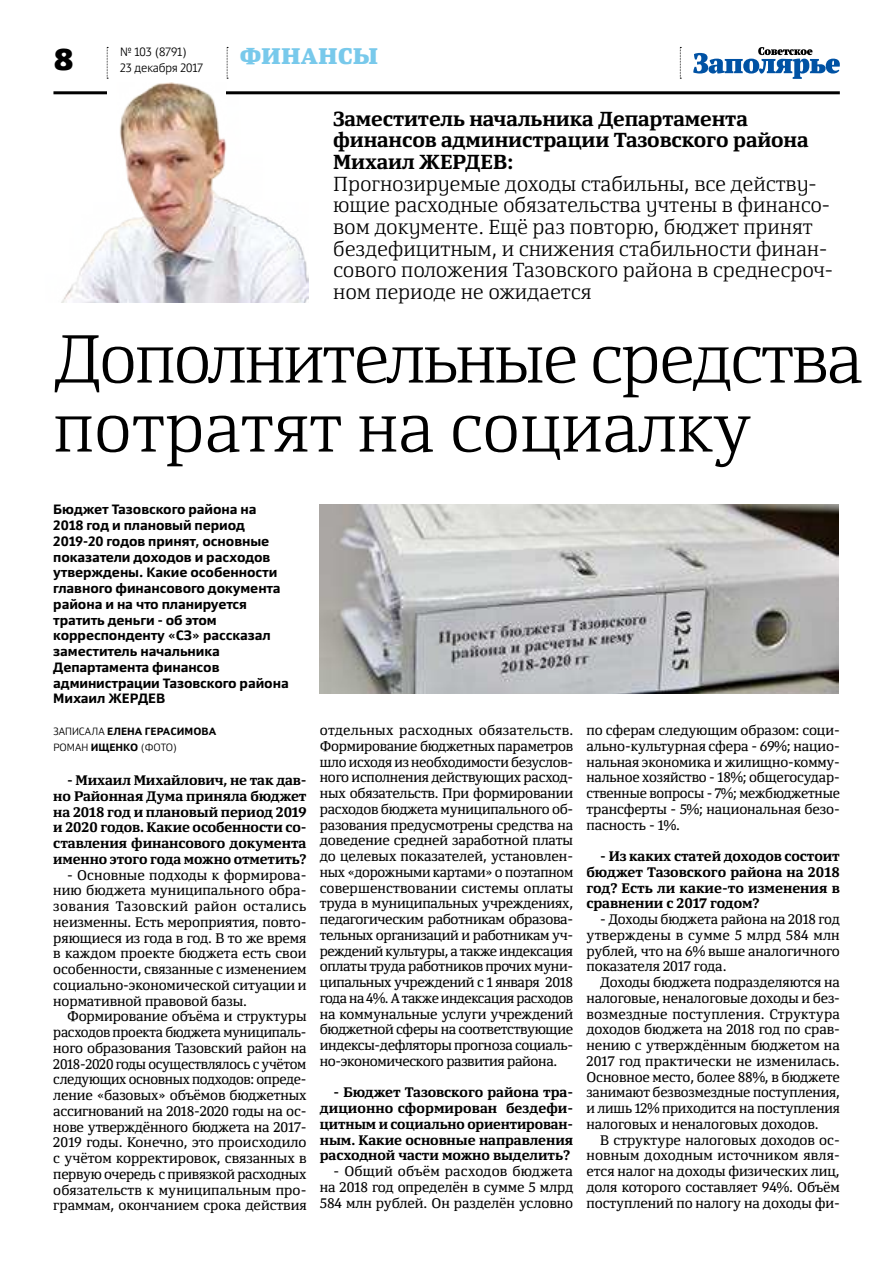
<style>
.page{position:relative;width:893px;height:1263px;background:#fff}
.page>*{position:absolute;margin:0;border:0;box-sizing:border-box;transform-origin:0 0}
.t1{font:300 67.5px/69px "Yefimov Serif";letter-spacing:-.035em;color:#000}
.t2{font:900 30px "Yefimov Sans";color:#000}
.t3{font:900 22.5px "Yefimov Serif";letter-spacing:.005em;color:#78c9eb}
.t4{font:300 20.25px/21.6px "Yefimov Serif";letter-spacing:-.005em;color:#000}
.t5{font:700 20.25px/21.6px "Yefimov Serif";letter-spacing:-.005em;color:#000}
.t6{font:13.8px/15.8px "Yefimov Serif";letter-spacing:-.005em;color:#000;text-align:justify}
.t7{font:700 13.8px/15.8px "Yefimov Serif";letter-spacing:-.005em;color:#000;text-align:justify}
.t8{font:700 13.5px/15.8px "Yefimov Sans";letter-spacing:-.005em;color:#000}
.t9{font:300 12px/15.8px "Yefimov Sans";letter-spacing:-.005em;color:#000}
.t10{font:700 10.5px/15.8px "Yefimov Sans";letter-spacing:.005em;color:#000}
.s1{font-weight:300}
</style>
<div class="page">
<svg style="left:107px;top:47px;width:1px;height:32px"></svg>
<svg style="left:680px;top:47px;width:1px;height:32px"></svg>
<svg style="left:227px;top:47px;width:1px;height:32px"></svg>
<hr style="left:53px;top:91px;width:787px;height:3px;background:#000">
<svg style="left:693px;top:47px;width:147px;height:32px"></svg>
<img style="left:320px;top:504px;width:518px;height:189px">
<img style="left:53px;top:83px;width:256px;height:220px">
<h2 class="t2" style="left:53px;top:47px;width:22px">8</h2>
<p class="t9" style="left:120px;top:45px;width:84px">№ 103 (8791)<br>23 декабря 2017</p>
<h3 class="t3" style="left:240px;top:44px;width:140px">ФИНАНСЫ</h3>
<h3 class="t5" style="left:333px;top:110px;width:477px">Заместитель начальника Департамента финансов администрации Тазовского района<br>Михаил ЖЕРДЕВ:</h3>
<p class="t4" style="left:333px;top:175px;width:501px">Прогнозируемые доходы стабильны, все действу&shy;ющие расходные обязательства учтены в финансо&shy;вом документе. Ещё раз повторю, бюджет принят бездефицитным, и снижения стабильности финан&shy;сового положения Тазовского района в среднесроч&shy;ном периоде не ожидается</p>
<h1 class="t1" style="left:53px;top:330px;width:811px">Дополнительные средства потратят на социалку</h1>
<p class="t8" style="left:53px;top:502px;width:237px">Бюджет Тазовского района на<br>2018 год и плановый период<br>2019-20 годов принят, основные показатели доходов и расходов утверждены. Какие особенности главного финансового документа района и на что планируется тратить деньги - об этом корреспонденту «СЗ» рассказал заместитель начальника<br>Департамента финансов администрации Тазовского района<br>Михаил ЖЕРДЕВ</p>
<p class="t10" style="left:53px;top:723px;width:165px"><span class="s1">ЗАПИСАЛА</span> ЕЛЕНА ГЕРАСИМОВА<br><span class="s1">РОМАН</span> ИЩЕНКО <span class="s1">(ФОТО)</span></p>
<p class="t7" style="left:53px;top:773px;width:255px;text-indent:14px">- Михаил Михайлович, не так дав&shy;но Районная Дума приняла бюджет на 2018 год и плановый период 2019 и 2020 годов. Какие особенности со&shy;ставления финансового документа именно этого года можно отметить?</p>
<p class="t6" style="left:53px;top:868px;width:255px;text-indent:14px">- Основные подходы к формирова&shy;нию бюджета муниципального обра&shy;зования Тазовский район остались неизменны. Есть мероприятия, повто&shy;ряющиеся из года в год. В то же время в каждом проекте бюджета есть свои особенности, связанные с изменением социально-экономической ситуации и нормативной правовой базы.</p>
<p class="t6" style="left:53px;top:1010px;width:255px;text-indent:14px">Формирование объёма и структуры расходов проекта бюджета муниципаль&shy;ного образования Тазовский район на 2018-2020 годы осуществлялось с учётом следующих основных подходов: опреде&shy;ление «базовых» объёмов бюджетных ассигнований на 2018-2020 годы на ос&shy;нове утверждённого бюджета на 2017- 2019 годы. Конечно, это происходило с учётом корректировок, связанных в первую очередь с привязкой расходных обязательств к муниципальным про&shy;граммам, окончанием срока действия</p>
<p class="t6" style="left:320px;top:723px;width:255px">отдельных расходных обязательств.<br>Формирование бюджетных параметров шло исходя из необходимости безуслов&shy;ного исполнения действующих расход&shy;ных обязательств. При формировании расходов бюджета муниципального об&shy;разования предусмотрены средства на доведение средней заработной платы до целевых показателей, установлен&shy;ных «дорожными картами» о поэтапном совершенствовании системы оплаты труда в муниципальных учреждениях, педагогическим работникам образова&shy;тельных организаций и работникам уч&shy;реждений культуры, а также индексация оплаты труда работников прочих муни&shy;ципальных учреждений с 1 января 2018 года на 4%. А также индексация расходов на коммунальные услуги учреждений бюджетной сферы на соответствующие индексы-дефляторы прогноза социаль&shy;но-экономического развития района.</p>
<p class="t7" style="left:320px;top:1086px;width:255px;text-indent:14px">- Бюджет Тазовского района тра&shy;диционно сформирован бездефи&shy;цитным и социально ориентирован&shy;ным. Какие основные направления расходной части можно выделить?</p>
<p class="t6" style="left:320px;top:1164px;width:255px;text-indent:14px">- Общий объём расходов бюджета на 2018 год определён в сумме 5 млрд 584 млн рублей. Он разделён условно</p>
<p class="t6" style="left:586px;top:723px;width:255px">по сферам следующим образом: соци&shy;ально-культурная сфера - 69%; нацио&shy;нальная экономика и жилищно-комму&shy;нальное хозяйство - 18%; общегосудар&shy;ственные вопросы - 7%; межбюджетные трансферты - 5%; национальная безо&shy;пасность - 1%.</p>
<p class="t7" style="left:586px;top:849px;width:255px;text-indent:14px">- Из каких статей доходов состоит бюджет Тазовского района на 2018 год? Есть ли какие-то изменения в сравнении с 2017 годом?</p>
<p class="t6" style="left:586px;top:912px;width:255px;text-indent:14px">- Доходы бюджета района на 2018 год утверждены в сумме 5 млрд 584 млн рублей, что на 6% выше аналогичного показателя 2017 года.</p>
<p class="t6" style="left:586px;top:975px;width:255px;text-indent:14px">Доходы бюджета подразделяются на налоговые, неналоговые доходы и без&shy;возмездные поступления. Структура доходов бюджета на 2018 год по срав&shy;нению с утверждённым бюджетом на 2017 год практически не изменилась.<br>Основное место, более 88%, в бюджете занимают безвозмездные поступления, и лишь 12% приходится на поступления налоговых и неналоговых доходов.</p>
<p class="t6" style="left:586px;top:1133px;width:255px;text-indent:14px">В структуре налоговых доходов ос&shy;новным доходным источником явля&shy;ется налог на доходы физических лиц, доля которого составляет 94%. Объём поступлений по налогу на доходы фи-</p>
</div>
